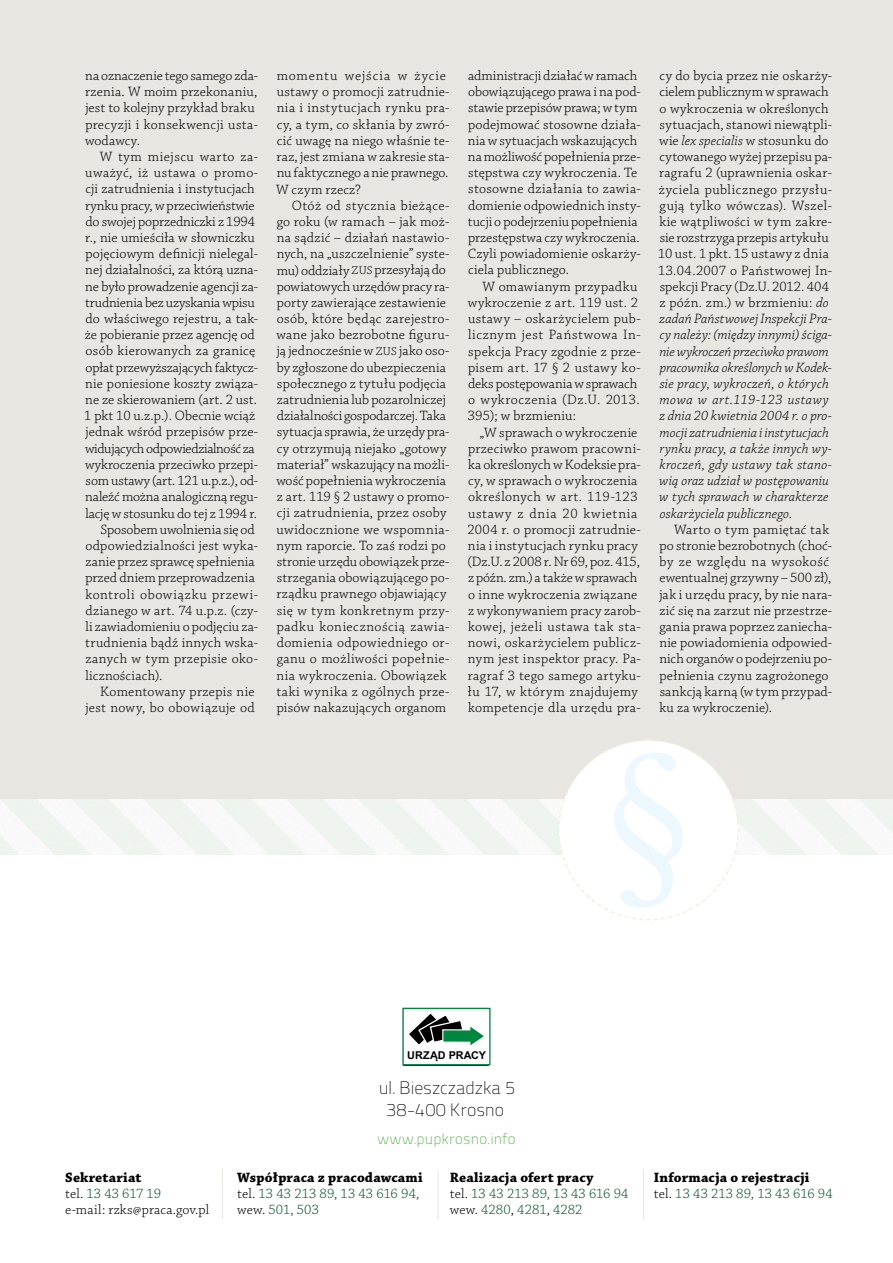
<style>
.page{position:relative;width:893px;height:1263px;background:#fff}
.page>*{position:absolute;margin:0;border:0;box-sizing:border-box;transform-origin:0 0}
.t1{font:18px/21.6px "Titillium Title 12";letter-spacing:-.005em;color:#000;text-align:center}
.t2{font:15px "Titillium Title 12";letter-spacing:.02em;color:#3fa535}
.t3{font:300 14.25px/16.2px "Chaparral Pro";letter-spacing:.01em;color:#000}
.t4{font:300 14.25px "Chaparral Pro";letter-spacing:-.01em;color:#000}
.t5{font:300 14.25px/16.2px "Chaparral Pro";letter-spacing:.005em;color:#005329}
.t6{font:300 14.25px "Chaparral Pro";letter-spacing:-.015em;color:#000}
.t7{font:700 14.25px/16.2px "Chaparral Pro";letter-spacing:.01em;color:#000}
.t8{font:300 14.25px "Chaparral Pro";letter-spacing:.04em;color:#000}
.t9{font:300 14.25px "Chaparral Pro";letter-spacing:-.025em;color:#000}
.t10{font:300 14.25px "Chaparral Pro";letter-spacing:.03em;color:#000}
.t11{font:700 10.8px "Arial";letter-spacing:-.005em;color:#000}
.s1{font-size:12px}
.s2{font-style:italic}
.s3{font-weight:700}
.s4{color:#005329}
.s5{font-weight:300}
.s6{font-weight:300;color:#005329}
.s7{font-weight:700;color:#000}
.s8{color:#000}
</style>
<div class="page">
<div style="left:0;top:0;width:893px;height:799px;background:#e9e6e1"></div>
<div style="left:402px;top:1008px;width:88px;height:57px;border:1px solid #00863f"></div>
<svg style="left:409px;top:1014px;width:75px;height:31px"></svg>
<hr style="left:222px;top:1169px;width:1px;height:50px;background:#e9e6e1">
<hr style="left:438px;top:1170px;width:1px;height:49px;background:#e9e6e1">
<hr style="left:643px;top:1170px;width:1px;height:49px;background:#e9e6e1">
<svg style="left:557px;top:740px;width:182px;height:181px"></svg>
<p class="t3" style="left:85px;top:68px;width:175px">na oznaczenie tego samego zda&shy;rzenia. W moim przekonaniu, jest to kolejny przykład braku precyzji i konsekwencji usta&shy;wodawcy.</p>
<p class="t8" style="left:100px;top:149px;width:160px">W tym miejscu warto za-</p>
<p class="t10" style="left:85px;top:165px;width:174px">uważyć, iż ustawa o promo-</p>
<p class="t3" style="left:86px;top:181px;width:171px">cji zatrudnienia i instytucjach</p>
<p class="t4" style="left:85px;top:197px;width:171px">rynku pracy, w przeciwieństwie</p>
<p class="t4" style="left:86px;top:214px;width:171px">do swojej poprzedniczki z 1994</p>
<p class="t3" style="left:85px;top:230px;width:171px">r., nie umieściła w słowniczku</p>
<p class="t3" style="left:85px;top:246px;width:174px">pojęciowym definicji nielegal-</p>
<p class="t3" style="left:85px;top:262px;width:174px">nej działalności, za którą uzna-</p>
<p class="t3" style="left:85px;top:279px;width:174px">ne było prowadzenie agencji za-</p>
<p class="t6" style="left:85px;top:295px;width:171px">trudnienia bez uzyskania wpisu</p>
<p class="t3" style="left:86px;top:311px;width:174px">do właściwego rejestru, a tak-</p>
<p class="t3" style="left:85px;top:327px;width:171px">że pobieranie przez agencję od</p>
<p class="t3" style="left:86px;top:343px;width:171px">osób kierowanych za granicę</p>
<p class="t6" style="left:86px;top:359px;width:174px">opłat przewyższających faktycz-</p>
<p class="t3" style="left:85px;top:376px;width:174px">nie poniesione koszty związa-</p>
<p class="t3" style="left:85px;top:392px;width:173px">ne ze skierowaniem (art. 2 ust.</p>
<p class="t3" style="left:84px;top:408px;width:172px">1 pkt 10 u.z.p.). Obecnie wciąż</p>
<p class="t3" style="left:85px;top:424px;width:174px">jednak wśród przepisów prze-</p>
<p class="t9" style="left:85px;top:440px;width:171px">widujących odpowiedzialność za</p>
<p class="t3" style="left:85px;top:457px;width:175px">wykroczenia przeciwko przepi-</p>
<p class="t4" style="left:86px;top:473px;width:174px">som ustawy (art. 121 u.p.z.), od-</p>
<p class="t4" style="left:85px;top:489px;width:174px">naleźć można analogiczną regu-</p>
<p class="t4" style="left:85px;top:505px;width:173px">lację w stosunku do tej z 1994 r.</p>
<p class="t4" style="left:101px;top:521px;width:156px">Sposobem uwolnienia się od</p>
<p class="t3" style="left:86px;top:538px;width:174px">odpowiedzialności jest wyka-</p>
<p class="t3" style="left:86px;top:554px;width:171px">zanie przez sprawcę spełnienia</p>
<p class="t3" style="left:85px;top:570px;width:171px">przed dniem przeprowadzenia</p>
<p class="t8" style="left:85px;top:586px;width:174px">kontroli obowiązku przewi-</p>
<p class="t3" style="left:86px;top:603px;width:174px">dzianego w art. 74 u.p.z. (czy-</p>
<p class="t3" style="left:85px;top:619px;width:174px">li zawiadomieniu o podjęciu za-</p>
<p class="t3" style="left:85px;top:635px;width:174px">trudnienia bądź innych wska-</p>
<p class="t3" style="left:86px;top:651px;width:174px">zanych w tym przepisie oko-</p>
<p class="t3" style="left:85px;top:667px;width:79px">licznościach).</p>
<p class="t3" style="left:100px;top:684px;width:156px">Komentowany przepis nie</p>
<p class="t3" style="left:85px;top:700px;width:171px">jest nowy, bo obowiązuje od</p>
<p class="t3" style="left:276px;top:68px;width:175px">momentu wejścia w życie ustawy o promocji zatrudnie&shy;nia i instytucjach rynku pra&shy;cy, a tym, co skłania by zwró&shy;cić uwagę na niego właśnie te&shy;raz, jest zmiana w zakresie sta&shy;nu faktycznego a nie prawnego.<br>W czym rzecz?</p>
<p class="t3" style="left:276px;top:198px;width:175px;text-indent:15px">Otóż od stycznia bieżące&shy;go roku (w ramach – jak moż&shy;na sądzić – działań nastawio&shy;nych, na „uszczelnienie” syste&shy;mu) oddziały <span class="s1">ZUS</span> przesyłają do powiatowych urzędów pracy ra&shy;porty zawierające zestawienie osób, które będąc zarejestro&shy;wane jako bezrobotne figuru&shy;ją jednocześnie w <span class="s1">ZUS</span> jako oso&shy;by zgłoszone do ubezpieczenia społecznego z tytułu podjęcia zatrudnienia lub pozarolniczej działalności gospodarczej. Taka sytuacja sprawia, że urzędy pra&shy;cy otrzymują niejako „gotowy materiał” wskazujący na możli&shy;wość popełnienia wykroczenia z art. 119 § 2 ustawy o promo&shy;cji zatrudnienia, przez osoby uwidocznione we wspomnia&shy;nym raporcie. To zaś rodzi po stronie urzędu obowiązek prze&shy;strzegania obowiązującego po&shy;rządku prawnego objawiający się w tym konkretnym przy&shy;padku koniecznością zawia&shy;domienia odpowiedniego or&shy;ganu o możliwości popełnie&shy;nia wykroczenia. Obowiązek taki wynika z ogólnych prze&shy;pisów nakazujących organom</p>
<p class="t3" style="left:468px;top:68px;width:174px">administracji działać w ramach obowiązującego prawa i na pod&shy;stawie przepisów prawa; w tym podejmować stosowne działa&shy;nia w sytuacjach wskazujących na możliwość popełnienia prze&shy;stępstwa czy wykroczenia. Te stosowne działania to zawia&shy;domienie odpowiednich insty&shy;tucji o podejrzeniu popełnienia przestępstwa czy wykroczenia.<br>Czyli powiadomienie oskarży&shy;ciela publicznego.</p>
<p class="t3" style="left:468px;top:279px;width:175px;text-indent:15px">W omawianym przypadku wykroczenie z art. 119 ust. 2 ustawy – oskarżycielem pub&shy;licznym jest Państwowa In&shy;spekcja Pracy zgodnie z prze&shy;pisem art. 17 § 2 ustawy ko&shy;deks postępowania w sprawach o wykroczenia (Dz.U. 2013.<br>395); w brzmieniu:</p>
<p class="t3" style="left:467px;top:425px;width:175px;text-indent:12px">„W sprawach o wykroczenie przeciwko prawom pracowni&shy;ka określonych w Kodeksie pra&shy;cy, w sprawach o wykroczenia określonych w art. 119-123 ustawy z dnia 20 kwietnia<br>2004 r. o promocji zatrudnie&shy;nia i instytucjach rynku pracy (Dz.U. z 2008 r. Nr 69, poz. 415, z późn. zm.) a także w sprawach o inne wykroczenia związane z wykonywaniem pracy zarob&shy;kowej, jeżeli ustawa tak sta&shy;nowi, oskarżycielem publicz&shy;nym jest inspektor pracy. Pa&shy;ragraf 3 tego samego artyku&shy;łu 17, w którym znajdujemy kompetencje dla urzędu pra-</p>
<p class="t3" style="left:658px;top:68px;width:175px">cy do bycia przez nie oskarży&shy;cielem publicznym w sprawach o wykroczenia w określonych sytuacjach, stanowi niewątpli&shy;wie <span class="s2">lex specialis</span> w stosunku do cytowanego wyżej przepisu pa&shy;ragrafu 2 (uprawnienia oskar&shy;życiela publicznego przysłu&shy;gują tylko wówczas). Wszel&shy;kie wątpliwości w tym zakre&shy;sie rozstrzyga przepis artykułu<br>10 ust. 1 pkt. 15 ustawy z dnia<br>13.04.2007 o Państwowej In&shy;spekcji Pracy (Dz.U. 2012. 404 z późn. zm.) w brzmieniu: <span class="s2">do zadań Państwowej Inspekcji Pra&shy;cy należy: (między innymi) ściga&shy;nie wykroczeń przeciwko prawom pracownika określonych w Kodek&shy;sie pracy, wykroczeń, o których mowa w art.119-123 ustawy z dnia 20 kwietnia 2004 r. o pro&shy;mocji zatrudnienia i instytucjach rynku pracy, a także innych wy&shy;kroczeń, gdy ustawy tak stano&shy;wią oraz udział w postępowaniu w tych sprawach w charakterze oskarżyciela publicznego</span>.</p>
<p class="t3" style="left:659px;top:522px;width:174px;text-indent:15px">Warto o tym pamiętać tak po stronie bezrobotnych (choć&shy;by ze względu na wysokość ewentualnej grzywny – 500 zł), jak i urzędu pracy, by nie nara&shy;zić się na zarzut nie przestrze&shy;gania prawa poprzez zaniecha&shy;nie powiadomienia odpowied&shy;nich organów o podejrzeniu po&shy;pełnienia czynu zagrożonego sankcją karną (w tym przypad&shy;ku za wykroczenie).</p>
<p class="t11" style="left:407px;top:1048px;width:80px">URZĄD PRACY</p>
<p class="t1" style="left:379px;top:1077px;width:138px">ul. Bieszczadzka 5<br>38-400 Krosno</p>
<p class="t2" style="left:377px;top:1128px;width:140px">www.pupkrosno.info</p>
<p class="t3" style="left:65px;top:1170px;width:145px"><span class="s3">Sekretariat<br></span>tel. <span class="s4">13 43 617 19<br></span>e-mail: rzks@praca.gov.pl</p>
<p class="t7" style="left:654px;top:1170px;width:180px">Informacja o rejestracji<br><span class="s5">tel.</span> <span class="s6">13 43 213 89, 13 43 616 94</span></p>
<p class="t5" style="left:237px;top:1170px;width:187px"><span class="s7">Współpraca z pracodawcami </span><span class="s8">tel.</span> 13 43 213 89, 13 43 616 94, <span class="s8">wew.</span> 501, 503</p>
<p class="t5" style="left:450px;top:1170px;width:180px"><span class="s7">Realizacja ofert pracy<br></span><span class="s8">tel.</span> 13 43 213 89, 13 43 616 94 <span class="s8">wew.</span> 4280<span class="s8">,</span> 4281<span class="s8">,</span> 4282</p>
</div>
